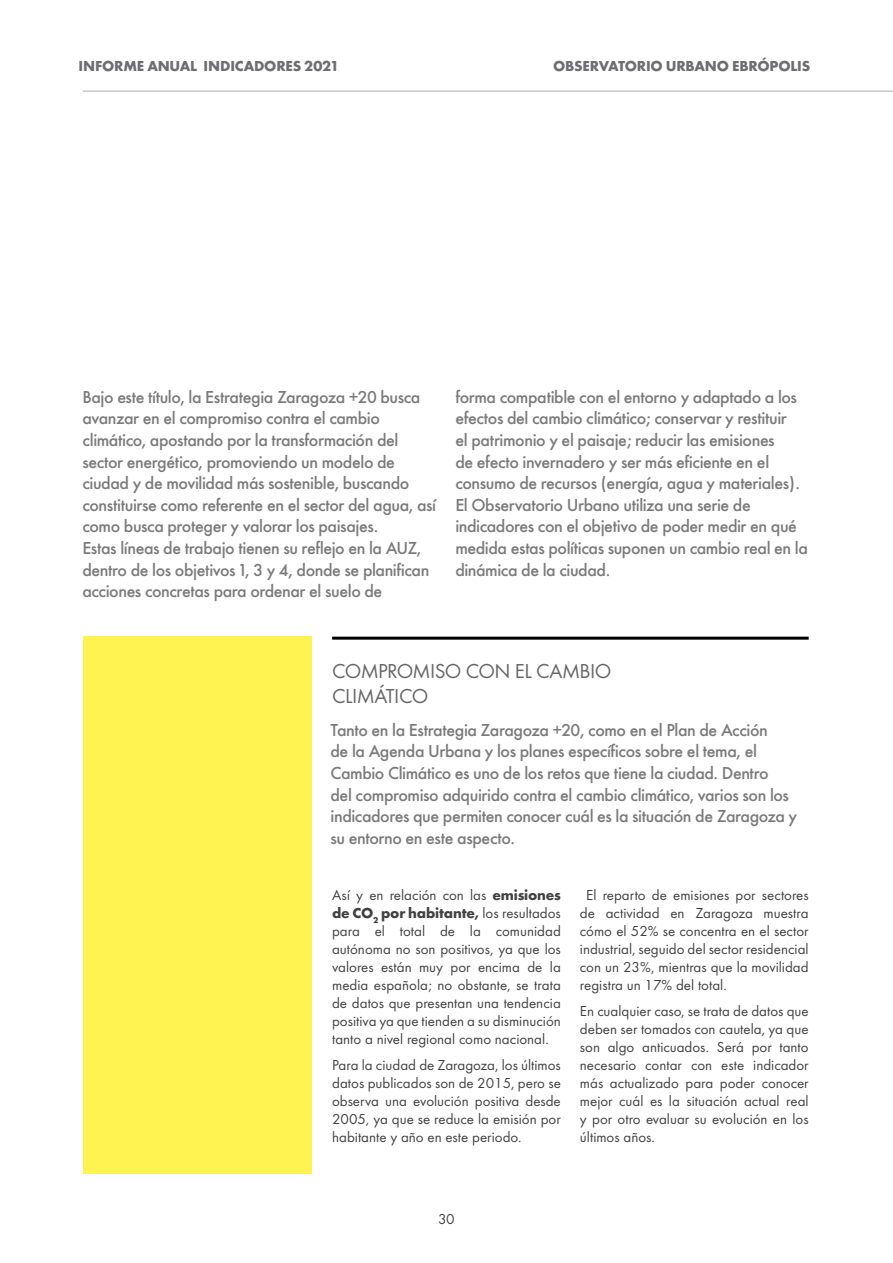
<style>
.page{position:relative;width:893px;height:1263px;background:#fff}
.page>*{position:absolute;margin:0;border:0;box-sizing:border-box;transform-origin:0 0}
.t1{font:21px/25.2px "Futura Round";letter-spacing:-.03em;color:#676767}
.t2{font:500 18px/21.6px "Futura Round";letter-spacing:-.025em;color:#7a7a7a}
.t3{font:15px/18px "Futura Round";color:#414141;text-align:justify}
.t4{font:700 15px "Futura Round";letter-spacing:-.01em;color:#6d6e71}
.s1{font-weight:700}
</style>
<div class="page">
<div style="left:83px;top:637px;width:228px;height:537px;background:#fef351"></div>
<hr style="left:332px;top:637px;width:477px;height:3px;background:#000">
<hr style="left:83px;top:90px;width:810px;height:2px;background:#c7c8ca">
<p class="t4" style="left:79px;top:54px;width:262px">INFORME ANUAL INDICADORES 2021</p>
<p class="t4" style="left:553px;top:54px;width:259px">OBSERVATORIO URBANO EBRÓPOLIS</p>
<p class="t2" style="left:82px;top:385px;width:355px">Bajo este título, la Estrategia Zaragoza +20 busca avanzar en el compromiso contra el cambio climático, apostando por la transformación del sector energético, promoviendo un modelo de ciudad y de movilidad más sostenible, buscando constituirse como referente en el sector del agua, así como busca proteger y valorar los paisajes.<br>Estas líneas de trabajo tienen su reflejo en la AUZ, dentro de los objetivos 1, 3 y 4, donde se planifican acciones concretas para ordenar el suelo de</p>
<p class="t2" style="left:455px;top:385px;width:354px">forma compatible con el entorno y adaptado a los efectos del cambio climático; conservar y restituir<br>el patrimonio y el paisaje; reducir las emisiones<br>de efecto invernadero y ser más eficiente en el consumo de recursos (energía, agua y materiales).<br>El Observatorio Urbano utiliza una serie de indicadores con el objetivo de poder medir en qué medida estas políticas suponen un cambio real en la dinámica de la ciudad.</p>
<p class="t1" style="left:332px;top:657px;width:281px">COMPROMISO CON EL CAMBIO<br>CLIMÁTICO</p>
<p class="t2" style="left:331px;top:717px;width:468px">Tanto en la Estrategia Zaragoza +20, como en el Plan de Acción<br>de la Agenda Urbana y los planes específicos sobre el tema, el Cambio Climático es uno de los retos que tiene la ciudad. Dentro<br>del compromiso adquirido contra el cambio climático, varios son los indicadores que permiten conocer cuál es la situación de Zaragoza y su entorno en este aspecto.</p>
<p class="t3" style="left:332px;top:884px;width:230px">Así y en relación con las <span class="s1">emisiones de CO</span><sub>2</sub> <span class="s1">por habitante,</span> los resultados para el total de la comunidad autónoma no son positivos, ya que los valores están muy por encima de la media española; no obstante, se trata de datos que presentan una tendencia positiva ya que tienden a su disminución tanto a nivel regional como nacional.</p>
<p class="t3" style="left:332px;top:1055px;width:230px">Para la ciudad de Zaragoza, los últimos datos publicados son de 2015, pero se observa una evolución positiva desde 2005, ya que se reduce la emisión por habitante y año en este periodo.</p>
<p class="t3" style="left:580px;top:884px;width:230px;text-indent:6px">El reparto de emisiones por sectores de actividad en Zaragoza muestra cómo el 52% se concentra en el sector industrial, seguido del sector residencial con un 23%, mientras que la movilidad registra un 17% del total.</p>
<p class="t3" style="left:580px;top:1001px;width:230px">En cualquier caso, se trata de datos que deben ser tomados con cautela, ya que son algo anticuados. Será por tanto necesario contar con este indicador más actualizado para poder conocer mejor cuál es la situación actual real y por otro evaluar su evolución en los últimos años.</p>
<p class="t3" style="left:438px;top:1209px;width:18px">30</p>
</div>
